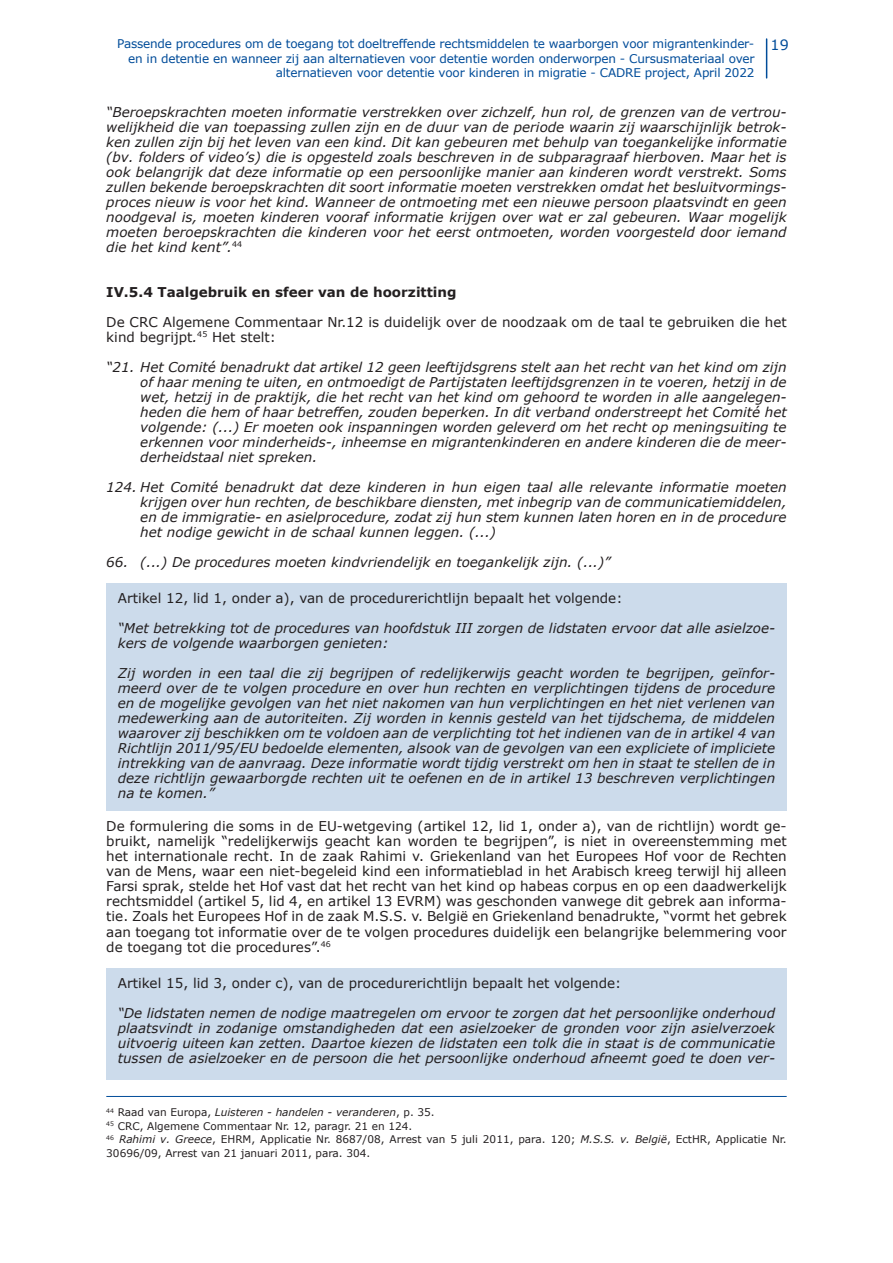
<style>
.page{position:relative;width:893px;height:1263px;background:#fff}
.page>*{position:absolute;margin:0;border:0;box-sizing:border-box;transform-origin:0 0}
.t1{font:14.25px "Verdana";color:#004c99}
.t2{font:italic 13.5px/15px "Verdana";color:#231f20;text-align:justify}
.t3{font:13.5px/15px "Verdana";color:#231f20}
.t4{font:700 13.5px "Verdana";color:#231f20}
.t5{font:12px/14.4px "Verdana";letter-spacing:-.015em;color:#004c99;text-align:right}
.t6{font:10.5px/13.5px "Verdana";color:#231f20}
.t7{font:italic 10.5px "Verdana";color:#231f20}
.s1{font-style:italic}
.s2{font-style:normal}
</style>
<div class="page">
<hr style="left:766px;top:39px;width:1px;height:39px;background:#004c99">
<div style="left:106px;top:583px;width:681px;height:228px;background:#ccdbeb"></div>
<div style="left:106px;top:968px;width:681px;height:112px;background:#ccdbeb"></div>
<hr style="left:106px;top:1096px;width:681px;height:1px;background:#004c99">
<p class="t5" style="left:117px;top:37px;width:639px">Passende procedures om de toegang tot doeltreffende rechtsmiddelen te waarborgen voor migrantenkinder&shy;en in detentie en wanneer zij aan alternatieven voor detentie worden onderworpen - Cursusmateriaal over alternatieven voor detentie voor kinderen in migratie - CADRE project, April 2022</p>
<p class="t1" style="left:771px;top:36px;width:20px">19</p>
<p class="t2" style="left:106px;top:104px;width:682px">“Beroepskrachten moeten informatie verstrekken over zichzelf, hun rol, de grenzen van de vertrou&shy;welijkheid die van toepassing zullen zijn en de duur van de periode waarin zij waarschijnlijk betrok&shy;ken zullen zijn bij het leven van een kind. Dit kan gebeuren met behulp van toegankelijke informatie (bv. folders of video’s) die is opgesteld zoals beschreven in de subparagraaf hierboven. Maar het is ook belangrijk dat deze informatie op een persoonlijke manier aan kinderen wordt verstrekt. Soms zullen bekende beroepskrachten dit soort informatie moeten verstrekken omdat het besluitvormings&shy;proces nieuw is voor het kind. Wanneer de ontmoeting met een nieuwe persoon plaatsvindt en geen noodgeval is, moeten kinderen vooraf informatie krijgen over wat er zal gebeuren. Waar mogelijk moeten beroepskrachten die kinderen voor het eerst ontmoeten, worden voorgesteld door iemand die het kind kent”.<sup>44</sup></p>
<p class="t4" style="left:106px;top:283px;width:352px">IV.5.4 Taalgebruik en sfeer van de hoorzitting</p>
<p class="t3" style="left:106px;top:314px;width:682px">De CRC Algemene Commentaar Nr.12 is duidelijk over de noodzaak om de taal te gebruiken die het kind begrijpt<span class="s1">.</span><sup>45</sup> Het stelt:</p>
<p class="t2" style="left:140px;top:359px;width:648px;text-indent:-34px">“21. Het Comité benadrukt dat artikel 12 geen leeftijdsgrens stelt aan het recht van het kind om zijn of haar mening te uiten, en ontmoedigt de Partijstaten leeftijdsgrenzen in te voeren, hetzij in de wet, hetzij in de praktijk, die het recht van het kind om gehoord te worden in alle aangelegen&shy;heden die hem of haar betreffen, zouden beperken. In dit verband onderstreept het Comité het volgende: (...) Er moeten ook inspanningen worden geleverd om het recht op meningsuiting te erkennen voor minderheids-, inheemse en migrantenkinderen en andere kinderen die de meer&shy;derheidstaal niet spreken.</p>
<p class="t2" style="left:140px;top:479px;width:648px;text-indent:-34px">124. Het Comité benadrukt dat deze kinderen in hun eigen taal alle relevante informatie moeten krijgen over hun rechten, de beschikbare diensten, met inbegrip van de communicatiemiddelen, en de immigratie- en asielprocedure, zodat zij hun stem kunnen laten horen en in de procedure het nodige gewicht in de schaal kunnen leggen. (...)</p>
<p class="t2" style="left:106px;top:554px;width:506px">66. (...) De procedures moeten kindvriendelijk en toegankelijk zijn. (...)”</p>
<p class="t3" style="left:118px;top:591px;width:506px">Artikel 12, lid 1, onder a), van de procedurerichtlijn bepaalt het volgende:</p>
<p class="t2" style="left:118px;top:621px;width:659px">“Met betrekking tot de procedures van hoofdstuk III zorgen de lidstaten ervoor dat alle asielzoe&shy;kers de volgende waarborgen genieten:</p>
<p class="t2" style="left:118px;top:666px;width:659px">Zij worden in een taal die zij begrijpen of redelijkerwijs geacht worden te begrijpen, geïnfor&shy;meerd over de te volgen procedure en over hun rechten en verplichtingen tijdens de procedure en de mogelijke gevolgen van het niet nakomen van hun verplichtingen en het niet verlenen van medewerking aan de autoriteiten. Zij worden in kennis gesteld van het tijdschema, de middelen waarover zij beschikken om te voldoen aan de verplichting tot het indienen van de in artikel 4 van Richtlijn 2011/95/EU bedoelde elementen, alsook van de gevolgen van een expliciete of impliciete intrekking van de aanvraag. Deze informatie wordt tijdig verstrekt om hen in staat te stellen de in deze richtlijn gewaarborgde rechten uit te oefenen en de in artikel 13 beschreven verplichtingen na te komen.”</p>
<p class="t3" style="left:106px;top:819px;width:682px;text-align:justify">De formulering die soms in de EU-wetgeving (artikel 12, lid 1, onder a), van de richtlijn) wordt ge&shy;bruikt, namelijk “redelijkerwijs geacht kan worden te begrijpen”, is niet in overeenstemming met het internationale recht. In de zaak Rahimi v. Griekenland van het Europees Hof voor de Rechten van de Mens, waar een niet-begeleid kind een informatieblad in het Arabisch kreeg terwijl hij alleen Farsi sprak, stelde het Hof vast dat het recht van het kind op habeas corpus en op een daadwerkelijk rechtsmiddel (artikel 5, lid 4, en artikel 13 EVRM) was geschonden vanwege dit gebrek aan informa&shy;tie. Zoals het Europees Hof in de zaak M.S.S. v. België en Griekenland benadrukte, “vormt het gebrek aan toegang tot informatie over de te volgen procedures duidelijk een belangrijke belemmering voor de toegang tot die procedures”.<sup>46</sup></p>
<p class="t3" style="left:118px;top:976px;width:505px">Artikel 15, lid 3, onder c), van de procedurerichtlijn bepaalt het volgende:</p>
<p class="t2" style="left:118px;top:1006px;width:659px">“De lidstaten nemen de nodige maatregelen om ervoor te zorgen dat het persoonlijke onderhoud plaatsvindt in zodanige omstandigheden dat een asielzoeker de gronden voor zijn asielverzoek uitvoerig uiteen kan zetten. Daartoe kiezen de lidstaten een tolk die in staat is de communicatie tussen de asielzoeker en de persoon die het persoonlijke onderhoud afneemt goed te doen ver-</p>
<p class="t7" style="left:106px;top:1106px;width:330px"><sup>44</sup> <span class="s2">Raad van Europa,</span> Luisteren - handelen - veranderen<span class="s2">, p. 35.</span></p>
<p class="t6" style="left:106px;top:1119px;width:308px"><sup>45</sup> CRC, Algemene Commentaar Nr. 12, paragr. 21 en 124.</p>
<p class="t6" style="left:106px;top:1133px;width:682px"><sup>46</sup> <span class="s1">Rahimi v. Greece</span>, EHRM, Applicatie Nr. 8687/08, Arrest van 5 juli 2011, para. 120; <span class="s1">M.S.S. v. België</span>, EctHR, Applicatie Nr.<br>30696/09, Arrest van 21 januari 2011, para. 304.</p>
</div>
